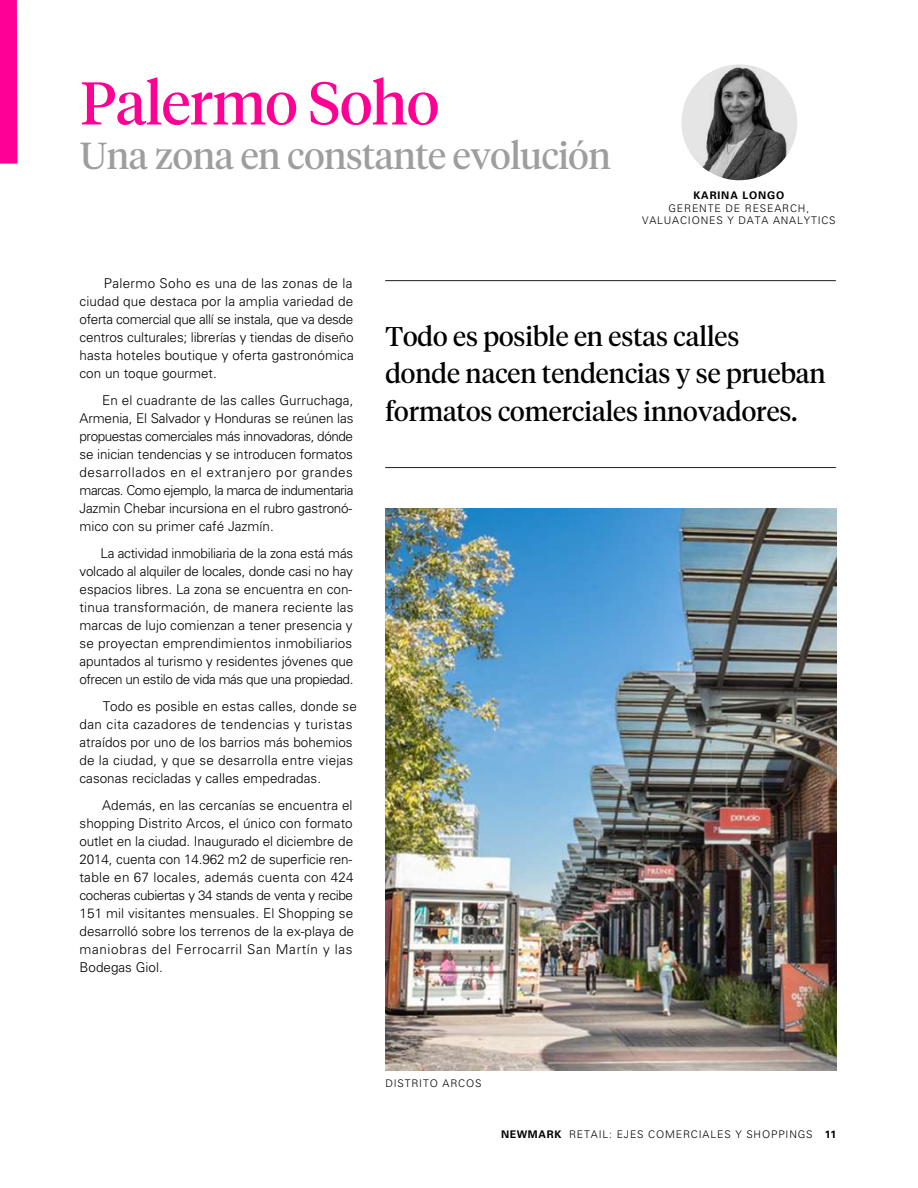
<style>
.page{position:relative;width:918px;height:1188px;background:#fff}
.page>*{position:absolute;margin:0;border:0;box-sizing:border-box;transform-origin:0 0}
.t1{font:60px "Tiempos Headline";letter-spacing:-.01em;color:#ff0095}
.t2{font:37.5px "Tiempos Headline";letter-spacing:-.01em;color:#9e9e9e}
.t3{font:27px/37.5px "Tiempos Headline";color:#000}
.t4{font:300 13.5px/18px "Univers LT Pro 45";color:#000;text-align:justify}
.t5{font:300 10.5px/12.6px "Univers LT Pro 45";letter-spacing:.08em;color:#000;text-align:center}
.t6{font:700 10.5px "Univers LT Pro 65";letter-spacing:.08em;color:#000}
.s1{font-family:"Univers LT Pro 65";font-weight:700}
</style>
<div class="page">
<hr style="left:385px;top:280px;width:451px;height:1px;background:#1d1d1b">
<hr style="left:385px;top:467px;width:451px;height:1px;background:#1d1d1b">
<img style="left:385px;top:508px;width:451px;height:562px">
<div style="left:0;top:0;width:17px;height:164px;background:#ff0095"></div>
<img style="left:681px;top:64px;width:116px;height:116px;border-radius:58px">
<h1 class="t1" style="left:80px;top:62px;width:360px">Palermo Soho</h1>
<h2 class="t2" style="left:80px;top:131px;width:532px">Una zona en constante evolución</h2>
<p class="t6" style="left:693px;top:188px;width:92px">KARINA LONGO</p>
<p class="t5" style="left:642px;top:201px;width:195px">GERENTE DE RESEARCH,<br>VALUACIONES Y DATA ANALYTICS</p>
<p class="t4" style="left:80px;top:274px;width:276px;text-indent:24px">Palermo Soho es una de las zonas de la ciudad que destaca por la amplia variedad de oferta comercial que allí se instala, que va desde centros culturales; librerías y tiendas de diseño hasta hoteles boutique y oferta gastronómica con un toque gourmet.</p>
<p class="t4" style="left:80px;top:391px;width:275px;text-indent:23px">En el cuadrante de las calles Gurruchaga, Armenia, El Salvador y Honduras se reúnen las propuestas comerciales más innovadoras, dónde se inician tendencias y se introducen formatos desarrollados en el extranjero por grandes marcas. Como ejemplo, la marca de indumentaria Jazmin Chebar incursiona en el rubro gastronó&shy;mico con su primer café Jazmín.</p>
<p class="t4" style="left:80px;top:544px;width:276px;text-indent:21px">La actividad inmobiliaria de la zona está más volcado al alquiler de locales, donde casi no hay espacios libres. La zona se encuentra en con&shy;tinua transformación, de manera reciente las marcas de lujo comienzan a tener presencia y se proyectan emprendimientos inmobiliarios apuntados al turismo y residentes jóvenes que ofrecen un estilo de vida más que una propiedad.</p>
<p class="t4" style="left:80px;top:697px;width:279px;text-align:left;text-indent:23px">Todo es posible en estas calles, donde se dan cita cazadores de tendencias y turistas atraídos por uno de los barrios más bohemios de la ciudad, y que se desarrolla entre viejas casonas recicladas y calles empedradas.</p>
<p class="t4" style="left:80px;top:796px;width:276px;text-align:left;text-indent:23px">Además, en las cercanías se encuentra el shopping Distrito Arcos, el único con formato outlet en la ciudad. Inaugurado el diciembre de 2014, cuenta con 14.962 m2 de superficie ren&shy;table en 67 locales, además cuenta con 424 cocheras cubiertas y 34 stands de venta y recibe 151 mil visitantes mensuales. El Shopping se desarrolló sobre los terrenos de la ex-playa de maniobras del Ferrocarril San Martín y las Bodegas Giol.</p>
<h3 class="t3" style="left:385px;top:316px;width:442px">Todo es posible en estas calles<br>donde nacen tendencias y se prueban formatos comerciales innovadores.</h3>
<p class="t5" style="left:385px;top:1077px;width:98px">DISTRITO ARCOS</p>
<p class="t5" style="left:501px;top:1127px;width:337px"><span class="s1">NEWMARK</span> RETAIL: EJES COMERCIALES Y SHOPPINGS <span class="s1">11</span></p>
</div>
